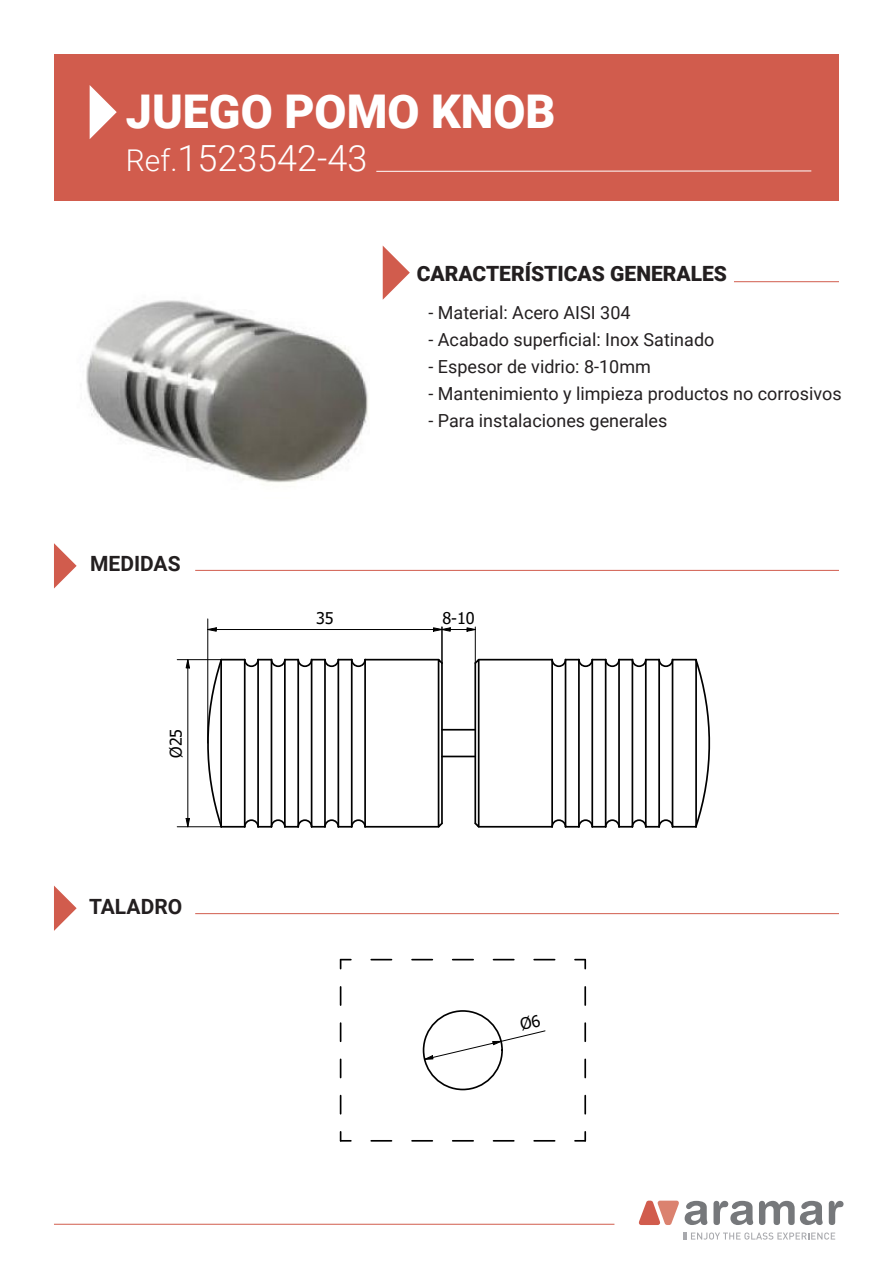
<style>
.page{position:relative;width:893px;height:1263px;background:#fff}
.page>*{position:absolute;margin:0;border:0;box-sizing:border-box;transform-origin:0 0}
.t1{font:900 46.5px "Roboto";color:#fff}
.t2{font:300 36px "Roboto";color:#fff}
.t3{font:900 21px "Roboto";color:#231f20}
.t4{font:700 21px "Roboto";color:#231f20}
.t5{font:18px "Roboto";color:#231f20}
.t6{font:16.2px "Tahoma";letter-spacing:-.005em;color:#000}
.s1{font-size:30px}
</style>
<div class="page">
<div style="left:54px;top:54px;width:785px;height:147px;background:#d15c4d"></div>
<svg style="left:639px;top:1200px;width:40px;height:25px"></svg>
<svg style="left:685px;top:1201px;width:22px;height:24px"></svg>
<svg style="left:713px;top:1201px;width:40px;height:24px"></svg>
<svg style="left:759px;top:1201px;width:64px;height:24px"></svg>
<svg style="left:829px;top:1201px;width:14px;height:24px"></svg>
<svg style="left:683px;top:1232px;width:152px;height:8px"></svg>
<svg style="left:383px;top:246px;width:27px;height:54px"></svg>
<svg style="left:54px;top:543px;width:23px;height:45px"></svg>
<svg style="left:54px;top:885px;width:23px;height:46px"></svg>
<svg style="left:90px;top:85px;width:27px;height:54px"></svg>
<hr style="left:195px;top:570px;width:644px;height:1px;background:#d15c4d">
<hr style="left:376px;top:171px;width:435px;height:1px;background:#fff">
<hr style="left:734px;top:281px;width:105px;height:1px;background:#d15c4d">
<hr style="left:195px;top:913px;width:644px;height:1px;background:#d15c4d">
<hr style="left:54px;top:1224px;width:560px;height:1px;background:#d15c4d">
<img style="left:86px;top:300px;width:282px;height:183px">
<svg style="left:437px;top:655px;width:7px;height:173px"></svg>
<hr style="left:365px;top:826px;width:74px;height:2px;background:#000">
<hr style="left:365px;top:659px;width:74px;height:1px;background:#000">
<svg style="left:204px;top:657px;width:163px;height:171px"></svg>
<svg style="left:473px;top:655px;width:7px;height:173px"></svg>
<hr style="left:479px;top:659px;width:73px;height:1px;background:#000">
<hr style="left:479px;top:826px;width:73px;height:2px;background:#000">
<svg style="left:550px;top:658px;width:161px;height:170px"></svg>
<hr style="left:442px;top:756px;width:33px;height:1px;background:#000">
<hr style="left:442px;top:729px;width:33px;height:1px;background:#000">
<svg style="left:208px;top:627px;width:9px;height:5px"></svg>
<hr style="left:216px;top:629px;width:217px;height:1px;background:#000">
<hr style="left:207px;top:619px;width:1px;height:124px;background:#000">
<svg style="left:185px;top:660px;width:6px;height:9px"></svg>
<svg style="left:185px;top:817px;width:6px;height:11px"></svg>
<hr style="left:187px;top:668px;width:1px;height:150px;background:#000">
<hr style="left:177px;top:659px;width:44px;height:1px;background:#000">
<hr style="left:177px;top:826px;width:44px;height:1px;background:#000">
<svg style="left:433px;top:627px;width:42px;height:5px"></svg>
<hr style="left:442px;top:627px;width:1px;height:36px;background:#000">
<hr style="left:475px;top:627px;width:1px;height:36px;background:#000">
<div style="left:423px;top:1010px;width:80px;height:80px;border:2px solid #000;border-radius:50%"></div>
<svg style="left:340px;top:987px;width:1px;height:18px"></svg>
<svg style="left:340px;top:1023px;width:1px;height:18px"></svg>
<svg style="left:340px;top:1059px;width:1px;height:18px"></svg>
<svg style="left:340px;top:1095px;width:1px;height:19px"></svg>
<svg style="left:534px;top:959px;width:21px;height:1px"></svg>
<svg style="left:493px;top:959px;width:21px;height:1px"></svg>
<svg style="left:453px;top:959px;width:20px;height:1px"></svg>
<svg style="left:412px;top:959px;width:20px;height:1px"></svg>
<svg style="left:371px;top:959px;width:20px;height:1px"></svg>
<svg style="left:340px;top:959px;width:11px;height:10px"></svg>
<svg style="left:584px;top:1095px;width:2px;height:19px"></svg>
<svg style="left:584px;top:1059px;width:2px;height:18px"></svg>
<svg style="left:584px;top:1023px;width:2px;height:18px"></svg>
<svg style="left:584px;top:987px;width:2px;height:18px"></svg>
<svg style="left:575px;top:959px;width:11px;height:10px"></svg>
<svg style="left:340px;top:1132px;width:11px;height:10px"></svg>
<hr style="left:371px;top:1140px;width:20px;height:2px;background:#000">
<hr style="left:412px;top:1140px;width:20px;height:2px;background:#000">
<hr style="left:453px;top:1140px;width:20px;height:2px;background:#000">
<hr style="left:493px;top:1140px;width:21px;height:2px;background:#000">
<hr style="left:534px;top:1140px;width:21px;height:2px;background:#000">
<svg style="left:575px;top:1132px;width:11px;height:10px"></svg>
<svg style="left:422px;top:1014px;width:124px;height:46px"></svg>
<p class="t1" style="left:126px;top:79px;width:431px">JUEGO POMO KNOB</p>
<p class="t2" style="left:126px;top:133px;width:243px"><span class="s1">Ref.</span>1523542-43</p>
<p class="t3" style="left:417px;top:259px;width:312px">CARACTERÍSTICAS GENERALES</p>
<p class="t4" style="left:90px;top:549px;width:92px">MEDIDAS</p>
<p class="t6" style="left:165px;top:758px;width:31px;rotate:-90deg">Ø25</p>
<p class="t4" style="left:89px;top:892px;width:95px">TALADRO</p>
<p class="t6" style="left:316px;top:607px;width:19px">35</p>
<p class="t5" style="left:428px;top:300px;width:204px">- Material: Acero AISI 304</p>
<p class="t5" style="left:428px;top:327px;width:287px">- Acabado superficial: Inox Satinado</p>
<p class="t5" style="left:428px;top:354px;width:224px">- Espesor de vidrio: 8-10mm</p>
<p class="t5" style="left:428px;top:381px;width:415px">- Mantenimiento y limpieza productos no corrosivos</p>
<p class="t5" style="left:428px;top:408px;width:240px">- Para instalaciones generales</p>
<p class="t6" style="left:443px;top:607px;width:34px">8-10</p>
</div>
